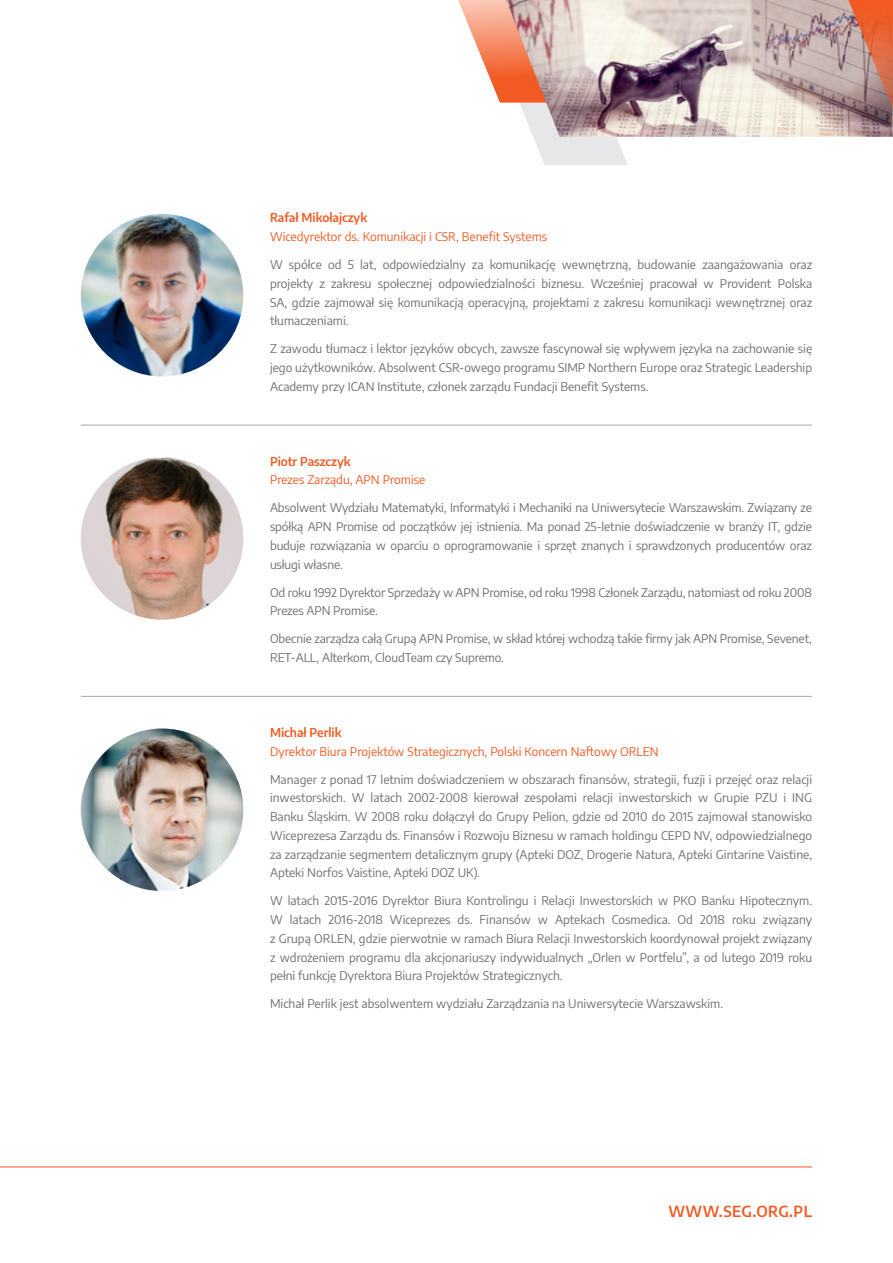
<style>
.page{position:relative;width:893px;height:1263px;background:#fff}
.page>*{position:absolute;margin:0;border:0;box-sizing:border-box;transform-origin:0 0}
.t1{font:600 15px "Encode Sans";letter-spacing:.03em;color:#f15a22}
.t2{font:12px/18.8px "Encode Sans";letter-spacing:-.01em;color:#6d6e71;text-align:justify}
.t3{font:12px "Encode Sans";color:#f15a22}
.t4{font:600 12px "Encode Sans";color:#f15a22}
</style>
<div class="page">
<svg style="left:458px;top:0;width:170px;height:165px"></svg>
<hr style="left:0;top:1166px;width:812px;height:1px;background:#f15a22">
<img style="left:502px;top:0;width:334px;height:137px">
<svg style="left:836px;top:0;width:57px;height:137px;background:#ba8174"></svg>
<hr style="left:81px;top:425px;width:731px;height:1px;background:#a7a9ac">
<hr style="left:81px;top:696px;width:731px;height:1px;background:#a7a9ac">
<img style="left:81px;top:214px;width:162px;height:162px">
<img style="left:81px;top:458px;width:162px;height:162px">
<img style="left:81px;top:728px;width:162px;height:163px;border-radius:81px">
<p class="t4" style="left:270px;top:209px;width:99px">Rafał Mikołajczyk</p>
<p class="t3" style="left:270px;top:228px;width:279px">Wicedyrektor ds. Komunikacji i CSR, Benefit Systems</p>
<p class="t2" style="left:270px;top:255px;width:544px">W spółce od 5 lat, odpowiedzialny za komunikację wewnętrzną, budowanie zaangażowania oraz projekty z zakresu społecznej odpowiedzialności biznesu. Wcześniej pracował w Provident Polska SA, gdzie zajmował się komunikacją operacyjną, projektami z zakresu komunikacji wewnętrznej oraz tłumaczeniami.</p>
<p class="t2" style="left:270px;top:339px;width:544px">Z zawodu tłumacz i lektor języków obcych, zawsze fascynował się wpływem języka na zachowanie się jego użytkowników. Absolwent CSR-owego programu SIMP Northern Europe oraz Strategic Leadership Academy przy ICAN Institute, członek zarządu Fundacji Benefit Systems.</p>
<p class="t4" style="left:270px;top:452px;width:82px">Piotr Paszczyk</p>
<p class="t3" style="left:270px;top:471px;width:157px">Prezes Zarządu, APN Promise</p>
<p class="t2" style="left:270px;top:498px;width:543px">Absolwent Wydziału Matematyki, Informatyki i Mechaniki na Uniwersytecie Warszawskim. Związany ze spółką APN Promise od początków jej istnienia. Ma ponad 25-letnie doświadczenie w branży IT, gdzie buduje rozwiązania w oparciu o oprogramowanie i sprzęt znanych i sprawdzonych producentów oraz usługi własne.</p>
<p class="t2" style="left:270px;top:582px;width:543px">Od roku 1992 Dyrektor Sprzedaży w APN Promise, od roku 1998 Członek Zarządu, natomiast od roku 2008<br>Prezes APN Promise.</p>
<p class="t2" style="left:270px;top:629px;width:543px">Obecnie zarządza całą Grupą APN Promise, w skład której wchodzą takie firmy jak APN Promise, Sevenet,<br>RET-ALL, Alterkom, CloudTeam czy Supremo.</p>
<p class="t4" style="left:270px;top:724px;width:73px">Michał Perlik</p>
<p class="t3" style="left:270px;top:743px;width:390px">Dyrektor Biura Projektów Strategicznych, Polski Koncern Naftowy ORLEN</p>
<p class="t2" style="left:270px;top:769px;width:544px">Manager z ponad 17 letnim doświadczeniem w obszarach finansów, strategii, fuzji i przejęć oraz relacji inwestorskich. W latach 2002-2008 kierował zespołami relacji inwestorskich w Grupie PZU i ING Banku Śląskim. W 2008 roku dołączył do Grupy Pelion, gdzie od 2010 do 2015 zajmował stanowisko Wiceprezesa Zarządu ds. Finansów i Rozwoju Biznesu w ramach holdingu CEPD NV, odpowiedzialnego za zarządzanie segmentem detalicznym grupy (Apteki DOZ, Drogerie Natura, Apteki Gintarine Vaistine, Apteki Norfos Vaistine, Apteki DOZ UK).</p>
<p class="t2" style="left:270px;top:891px;width:544px">W latach 2015-2016 Dyrektor Biura Kontrolingu i Relacji Inwestorskich w PKO Banku Hipotecznym.<br>W latach 2016-2018 Wiceprezes ds. Finansów w Aptekach Cosmedica. Od 2018 roku związany z Grupą ORLEN, gdzie pierwotnie w ramach Biura Relacji Inwestorskich koordynował projekt związany z wdrożeniem programu dla akcjonariuszy indywidualnych „Orlen w Portfelu”, a od lutego 2019 roku pełni funkcję Dyrektora Biura Projektów Strategicznych.</p>
<p class="t2" style="left:270px;top:994px;width:455px">Michał Perlik jest absolwentem wydziału Zarządzania na Uniwersytecie Warszawskim.</p>
<p class="t1" style="left:668px;top:1200px;width:145px">www.seg.org.pl</p>
</div>
